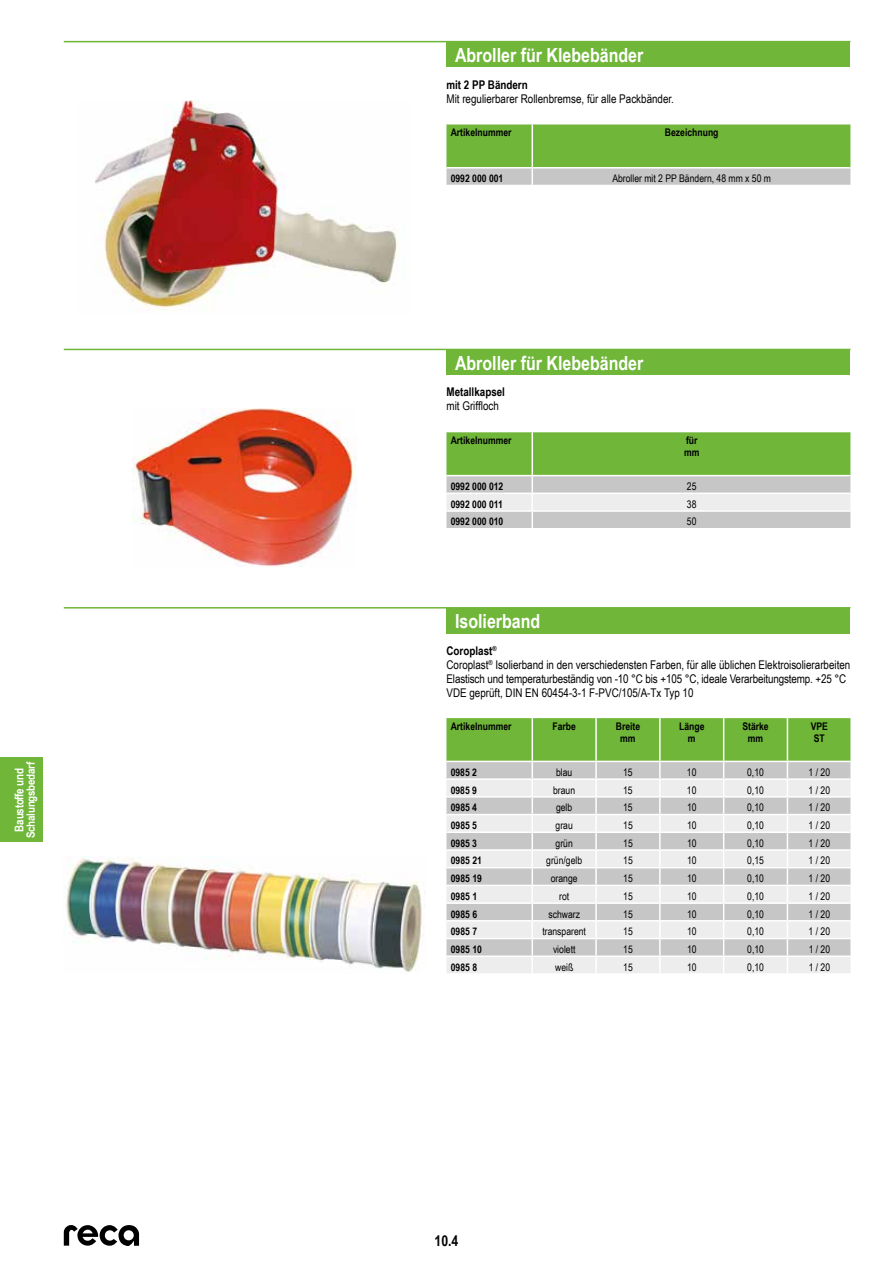
<style>
.page{position:relative;width:893px;height:1263px;background:#fff}
.page>*{position:absolute;margin:0;border:0;box-sizing:border-box;transform-origin:0 0}
.t1{font:700 19.5px "Arial Narrow";color:#fff}
.t2{font:700 15px "Arial Narrow";color:#000}
.t3{font:12px/14px "Arial Narrow";color:#000}
.t4{font:700 12px "Arial Narrow";color:#000}
.t5{font:700 12px "Arial Narrow";letter-spacing:-.02em;color:#fff}
.t6{font:700 11.4px "Arial Narrow";letter-spacing:-.02em;color:#fff;scale:1.05 1}
.t7{font:10.5px "Arial Narrow";color:#000}
.t8{font:700 10.5px/12px "Arial Narrow";color:#000;text-align:center}
.s1{font-weight:700}
</style>
<div class="page">
<div style="left:0;top:758px;width:43px;height:84px;background:#6fb639"></div>
<svg style="left:64px;top:1225px;width:75px;height:21px"></svg>
<hr style="left:64px;top:41px;width:786px;height:1px;background:#6fb639">
<div style="left:446px;top:42px;width:404px;height:25px;background:#6fb639"></div>
<svg style="left:446px;top:124px;width:404px;height:61px;background:#8cbd66"></svg>
<img style="left:95px;top:100px;width:303px;height:211px">
<hr style="left:64px;top:349px;width:786px;height:1px;background:#6fb639">
<div style="left:446px;top:349px;width:404px;height:26px;background:#6fb639"></div>
<svg style="left:446px;top:432px;width:404px;height:96px;background:#a9c891"></svg>
<img style="left:132px;top:408px;width:224px;height:159px">
<hr style="left:64px;top:607px;width:786px;height:1px;background:#6fb639">
<div style="left:446px;top:608px;width:404px;height:25px;background:#6fb639"></div>
<svg style="left:446px;top:718px;width:404px;height:255px;background:#cbd6c2"></svg>
<img style="left:65px;top:856px;width:360px;height:116px">
<p class="t5" style="left:10px;top:831px;width:65px;rotate:-90deg">Baustoffe und</p>
<p class="t6" style="left:22px;top:838px;width:75px;rotate:-90deg">Schalungsbedarf</p>
<h1 class="t1" style="left:455px;top:41px;width:190px">Abroller für Klebebänder</h1>
<p class="t4" style="left:446px;top:75px;width:83px">mit 2 PP Bändern</p>
<p class="t3" style="left:446px;top:91px;width:229px">Mit regulierbarer Rollenbremse, für alle Packbänder.</p>
<p class="t8" style="left:451px;top:126px;width:62px">Artikelnummer</p>
<p class="t8" style="left:665px;top:126px;width:55px">Bezeichnung</p>
<p class="t8" style="left:451px;top:172px;width:54px">0992 000 001</p>
<p class="t7" style="left:612px;top:171px;width:160px">Abroller mit 2 PP Bändern, 48 mm x 50 m</p>
<h1 class="t1" style="left:455px;top:348px;width:190px">Abroller für Klebebänder</h1>
<p class="t4" style="left:446px;top:383px;width:60px">Metallkapsel</p>
<p class="t3" style="left:446px;top:399px;width:54px">mit Griffloch</p>
<p class="t8" style="left:451px;top:434px;width:62px">Artikelnummer</p>
<p class="t8" style="left:684px;top:434px;width:17px;text-align:left">für mm</p>
<p class="t8" style="left:451px;top:480px;width:54px">0992 000 012</p>
<p class="t7" style="left:687px;top:479px;width:11px">25</p>
<p class="t8" style="left:451px;top:497px;width:54px">0992 000 011</p>
<p class="t7" style="left:687px;top:496px;width:11px">38</p>
<p class="t8" style="left:451px;top:515px;width:54px">0992 000 010</p>
<p class="t7" style="left:687px;top:514px;width:11px">50</p>
<h1 class="t1" style="left:455px;top:607px;width:87px">Isolierband</h1>
<p class="t3" style="left:446px;top:643px;width:405px"><span class="s1">Coroplast</span><sup>®<br></sup>Coroplast<sup>®</sup> Isolierband in den verschiedensten Farben, für alle üblichen Elektroisolierarbeiten Elastisch und temperaturbeständig von -10 °C bis +105 °C, ideale Verarbeitungstemp. +25 °C VDE geprüft, DIN EN 60454-3-1 F-PVC/105/A-Tx Typ 10</p>
<p class="t8" style="left:451px;top:720px;width:62px">Artikelnummer</p>
<p class="t8" style="left:552px;top:720px;width:25px">Farbe</p>
<p class="t8" style="left:616px;top:720px;width:26px">Breite mm</p>
<p class="t8" style="left:679px;top:720px;width:27px">Länge m</p>
<p class="t8" style="left:742px;top:720px;width:28px">Stärke mm</p>
<p class="t8" style="left:811px;top:720px;width:19px;text-align:left">VPE<br>ST</p>
<p class="t8" style="left:451px;top:766px;width:28px">0985 2</p>
<p class="t7" style="left:556px;top:764px;width:18px">blau</p>
<p class="t7" style="left:623px;top:764px;width:11px">15</p>
<p class="t7" style="left:687px;top:764px;width:11px">10</p>
<p class="t7" style="left:747px;top:764px;width:18px">0,10</p>
<p class="t7" style="left:809px;top:764px;width:23px">1 / 20</p>
<p class="t8" style="left:451px;top:783px;width:28px">0985 9</p>
<p class="t7" style="left:553px;top:782px;width:24px">braun</p>
<p class="t7" style="left:623px;top:782px;width:11px">15</p>
<p class="t7" style="left:687px;top:782px;width:11px">10</p>
<p class="t7" style="left:747px;top:782px;width:18px">0,10</p>
<p class="t7" style="left:809px;top:782px;width:23px">1 / 20</p>
<p class="t8" style="left:451px;top:801px;width:28px">0985 4</p>
<p class="t7" style="left:556px;top:800px;width:18px">gelb</p>
<p class="t7" style="left:623px;top:800px;width:11px">15</p>
<p class="t7" style="left:687px;top:800px;width:11px">10</p>
<p class="t7" style="left:747px;top:800px;width:18px">0,10</p>
<p class="t7" style="left:809px;top:800px;width:23px">1 / 20</p>
<p class="t8" style="left:451px;top:819px;width:28px">0985 5</p>
<p class="t7" style="left:556px;top:817px;width:19px">grau</p>
<p class="t7" style="left:623px;top:817px;width:11px">15</p>
<p class="t7" style="left:687px;top:817px;width:11px">10</p>
<p class="t7" style="left:747px;top:817px;width:18px">0,10</p>
<p class="t7" style="left:809px;top:817px;width:23px">1 / 20</p>
<p class="t8" style="left:451px;top:836px;width:28px">0985 3</p>
<p class="t7" style="left:556px;top:835px;width:19px">grün</p>
<p class="t7" style="left:623px;top:835px;width:11px">15</p>
<p class="t7" style="left:687px;top:835px;width:11px">10</p>
<p class="t7" style="left:747px;top:835px;width:18px">0,10</p>
<p class="t7" style="left:809px;top:835px;width:23px">1 / 20</p>
<p class="t8" style="left:451px;top:854px;width:33px">0985 21</p>
<p class="t7" style="left:546px;top:853px;width:37px">grün/gelb</p>
<p class="t7" style="left:623px;top:853px;width:11px">15</p>
<p class="t7" style="left:687px;top:853px;width:11px">10</p>
<p class="t7" style="left:747px;top:853px;width:18px">0,15</p>
<p class="t7" style="left:809px;top:853px;width:23px">1 / 20</p>
<p class="t8" style="left:451px;top:872px;width:33px">0985 19</p>
<p class="t7" style="left:551px;top:871px;width:28px">orange</p>
<p class="t7" style="left:623px;top:871px;width:11px">15</p>
<p class="t7" style="left:687px;top:871px;width:11px">10</p>
<p class="t7" style="left:747px;top:871px;width:18px">0,10</p>
<p class="t7" style="left:809px;top:871px;width:23px">1 / 20</p>
<p class="t8" style="left:451px;top:890px;width:28px">0985 1</p>
<p class="t7" style="left:559px;top:888px;width:12px">rot</p>
<p class="t7" style="left:623px;top:888px;width:11px">15</p>
<p class="t7" style="left:687px;top:888px;width:11px">10</p>
<p class="t7" style="left:747px;top:888px;width:18px">0,10</p>
<p class="t7" style="left:809px;top:888px;width:23px">1 / 20</p>
<p class="t8" style="left:451px;top:907px;width:28px">0985 6</p>
<p class="t7" style="left:548px;top:906px;width:33px">schwarz</p>
<p class="t7" style="left:623px;top:906px;width:11px">15</p>
<p class="t7" style="left:687px;top:906px;width:11px">10</p>
<p class="t7" style="left:747px;top:906px;width:18px">0,10</p>
<p class="t7" style="left:809px;top:906px;width:23px">1 / 20</p>
<p class="t8" style="left:451px;top:925px;width:28px">0985 7</p>
<p class="t7" style="left:542px;top:924px;width:45px">transparent</p>
<p class="t7" style="left:623px;top:924px;width:11px">15</p>
<p class="t7" style="left:687px;top:924px;width:11px">10</p>
<p class="t7" style="left:747px;top:924px;width:18px">0,10</p>
<p class="t7" style="left:809px;top:924px;width:23px">1 / 20</p>
<p class="t8" style="left:451px;top:943px;width:33px">0985 10</p>
<p class="t7" style="left:553px;top:941px;width:24px">violett</p>
<p class="t7" style="left:623px;top:941px;width:11px">15</p>
<p class="t7" style="left:687px;top:941px;width:11px">10</p>
<p class="t7" style="left:747px;top:941px;width:18px">0,10</p>
<p class="t7" style="left:809px;top:941px;width:23px">1 / 20</p>
<p class="t8" style="left:451px;top:960px;width:28px">0985 8</p>
<p class="t7" style="left:555px;top:959px;width:20px">weiß</p>
<p class="t7" style="left:623px;top:959px;width:11px">15</p>
<p class="t7" style="left:687px;top:959px;width:11px">10</p>
<p class="t7" style="left:747px;top:959px;width:18px">0,10</p>
<p class="t7" style="left:809px;top:959px;width:23px">1 / 20</p>
<p class="t2" style="left:434px;top:1229px;width:25px">10.4</p>
</div>
